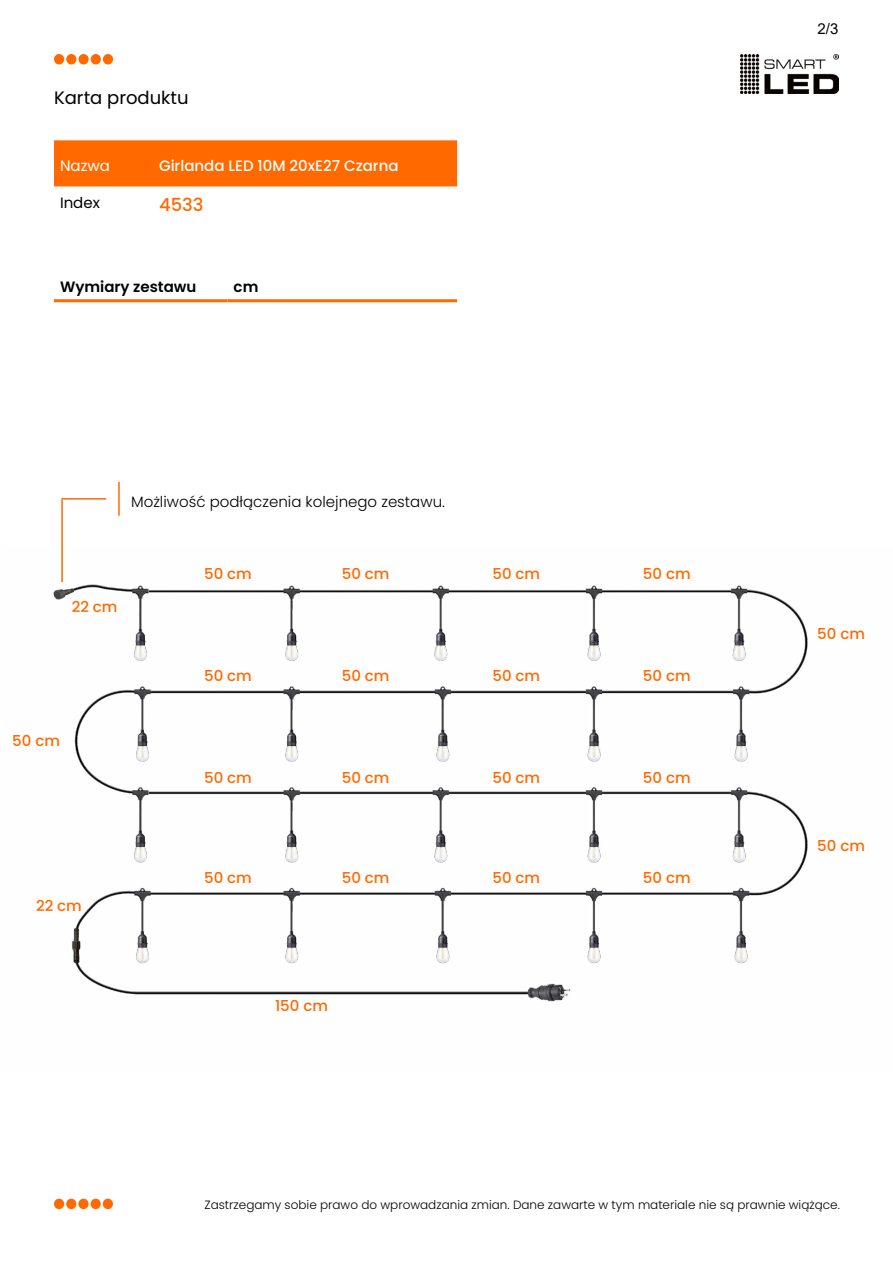
<style>
.page{position:relative;width:893px;height:1263px;background:#fff}
.page>*{position:absolute;margin:0;border:0;box-sizing:border-box;transform-origin:0 0}
.t1{font:18px "Poppins";color:#000}
.t2{font:500 18px "Poppins";color:#ff6900}
.t3{font:500 15px "Poppins";color:#ff6900}
.t4{font:300 15px "Poppins";color:#000}
.t5{font:500 15px "Poppins";color:#fff}
.t6{font:600 15px "Poppins";color:#000}
.t7{font:15px "Poppins";color:#fff}
.t8{font:15px "Poppins";color:#000}
.t9{font:15px "Arial";color:#000}
.t10{font:300 12px "Poppins";color:#000}
</style>
<div class="page">
<div style="left:54px;top:140px;width:403px;height:46px;background:#ff6900"></div>
<hr style="left:54px;top:299px;width:174px;height:3px;background:#ff6900">
<hr style="left:228px;top:299px;width:229px;height:3px;background:#ff6900">
<img style="left:741px;top:54px;width:98px;height:40px">
<div style="left:54px;top:54px;width:10px;height:10px;background:#ff6900;border-radius:50%"></div>
<div style="left:66px;top:54px;width:10px;height:10px;background:#ff6900;border-radius:50%"></div>
<div style="left:78px;top:54px;width:11px;height:10px;background:#ff6900;border-radius:50%"></div>
<div style="left:91px;top:54px;width:10px;height:10px;background:#ff6900;border-radius:50%"></div>
<div style="left:103px;top:54px;width:10px;height:10px;background:#ff6900;border-radius:50%"></div>
<img style="left:53px;top:582px;width:755px;height:420px">
<hr style="left:61px;top:500px;width:2px;height:82px;background:#ff6900">
<hr style="left:118px;top:482px;width:2px;height:34px;background:#ff6900">
<hr style="left:61px;top:498px;width:45px;height:2px;background:#ff6900">
<div style="left:54px;top:1199px;width:10px;height:10px;background:#ff6900;border-radius:50%"></div>
<div style="left:66px;top:1199px;width:10px;height:10px;background:#ff6900;border-radius:50%"></div>
<div style="left:78px;top:1199px;width:11px;height:10px;background:#ff6900;border-radius:50%"></div>
<div style="left:91px;top:1199px;width:10px;height:10px;background:#ff6900;border-radius:50%"></div>
<div style="left:103px;top:1199px;width:10px;height:10px;background:#ff6900;border-radius:50%"></div>
<p class="t1" style="left:54px;top:88px;width:136px">Karta produktu</p>
<p class="t7" style="left:60px;top:157px;width:51px">Nazwa</p>
<p class="t5" style="left:159px;top:157px;width:241px">Girlanda LED 10M 20xE27 Czarna</p>
<p class="t8" style="left:60px;top:194px;width:41px">Index</p>
<p class="t2" style="left:159px;top:195px;width:46px">4533</p>
<p class="t6" style="left:60px;top:278px;width:138px">Wymiary zestawu</p>
<p class="t6" style="left:234px;top:278px;width:26px">cm</p>
<p class="t4" style="left:131px;top:493px;width:315px">Możliwość podłączenia kolejnego zestawu.</p>
<p class="t3" style="left:72px;top:598px;width:47px">22 cm</p>
<p class="t3" style="left:12px;top:732px;width:49px">50 cm</p>
<p class="t3" style="left:36px;top:897px;width:47px">22 cm</p>
<p class="t3" style="left:204px;top:565px;width:49px">50 cm</p>
<p class="t3" style="left:342px;top:565px;width:49px">50 cm</p>
<p class="t3" style="left:492px;top:565px;width:49px">50 cm</p>
<p class="t3" style="left:643px;top:565px;width:49px">50 cm</p>
<p class="t3" style="left:204px;top:667px;width:49px">50 cm</p>
<p class="t3" style="left:342px;top:667px;width:49px">50 cm</p>
<p class="t3" style="left:492px;top:667px;width:49px">50 cm</p>
<p class="t3" style="left:643px;top:667px;width:49px">50 cm</p>
<p class="t3" style="left:204px;top:769px;width:49px">50 cm</p>
<p class="t3" style="left:342px;top:769px;width:49px">50 cm</p>
<p class="t3" style="left:492px;top:769px;width:49px">50 cm</p>
<p class="t3" style="left:643px;top:769px;width:49px">50 cm</p>
<p class="t3" style="left:204px;top:869px;width:49px">50 cm</p>
<p class="t3" style="left:342px;top:869px;width:49px">50 cm</p>
<p class="t3" style="left:492px;top:869px;width:49px">50 cm</p>
<p class="t3" style="left:643px;top:869px;width:49px">50 cm</p>
<p class="t3" style="left:275px;top:997px;width:54px">150 cm</p>
<p class="t9" style="left:817px;top:18px;width:22px">2/3</p>
<p class="t3" style="left:817px;top:625px;width:49px">50 cm</p>
<p class="t3" style="left:817px;top:837px;width:49px">50 cm</p>
<p class="t10" style="left:204px;top:1198px;width:637px">Zastrzegamy sobie prawo do wprowadzania zmian. Dane zawarte w tym materiale nie są prawnie wiążące.</p>
</div>
